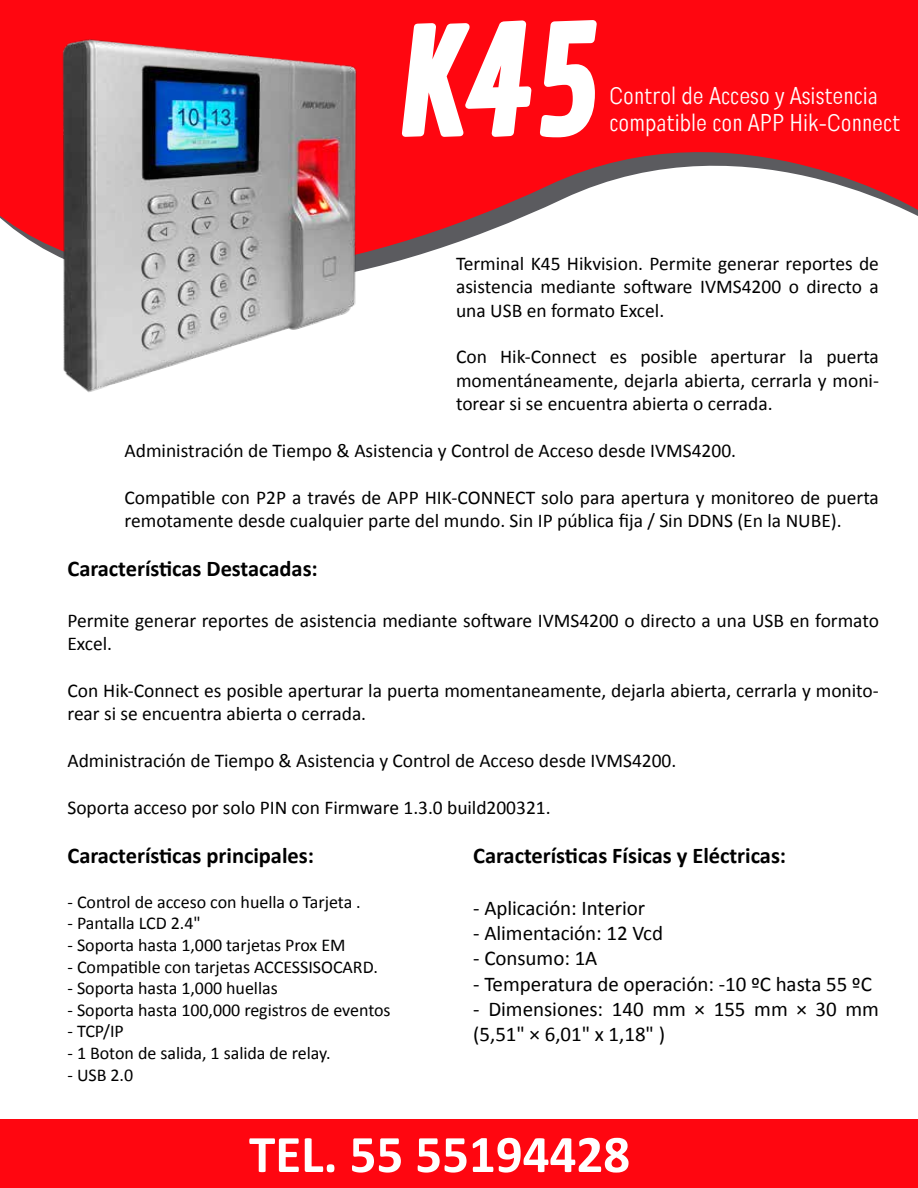
<style>
.page{position:relative;width:918px;height:1188px;background:#fff}
.page>*{position:absolute;margin:0;border:0;box-sizing:border-box;transform-origin:0 0}
.t1{font:700 53.25px "Calibri";color:#fff}
.t2{font:22.8px/27.3px "Engula";color:#fff}
.t3{font:700 22.5px "Calibri";color:#000}
.t4{font:21px/25.2px "Calibri";color:#000}
.t5{font:19.5px/23.4px "Calibri";color:#000}
.t6{font:18px "Calibri";color:#000}
</style>
<div class="page">
<svg style="left:0;top:0;width:918px;height:266px;fill:#ff0610"></svg>
<img style="left:47px;top:31px;width:333px;height:362px">
<svg style="left:402px;top:20px;width:129px;height:117px"></svg>
<svg style="left:540px;top:20px;width:57px;height:117px"></svg>
<div style="left:0;top:1119px;width:918px;height:69px;background:#ff0610"></div>
<p class="t2" style="left:610px;top:82px;width:292px">Control de Acceso y Asistencia compatible con APP Hik-Connect</p>
<p class="t5" style="left:456px;top:252px;width:425px;text-align:justify">Terminal K45 Hikvision. Permite generar reportes de asistencia mediante software IVMS4200 o directo a una USB en formato Excel.</p>
<p class="t5" style="left:456px;top:345px;width:424px;text-align:justify">Con Hik-Connect es posible aperturar la puerta momentáneamente, dejarla abierta, cerrarla y moni&shy;torear si se encuentra abierta o cerrada.</p>
<p class="t5" style="left:124px;top:439px;width:613px">Administración de Tiempo &amp; Asistencia y Control de Acceso desde IVMS4200.</p>
<p class="t5" style="left:124px;top:486px;width:756px">Compatible con P2P a través de APP HIK-CONNECT solo para apertura y monitoreo de puerta remotamente desde cualquier parte del mundo. Sin IP pública fija / Sin DDNS (En la NUBE).</p>
<p class="t3" style="left:68px;top:554px;width:252px">Características Destacadas:</p>
<p class="t5" style="left:68px;top:609px;width:813px">Permite generar reportes de asistencia mediante software IVMS4200 o directo a una USB en formato<br>Excel.</p>
<p class="t5" style="left:68px;top:679px;width:813px">Con Hik-Connect es posible aperturar la puerta momentaneamente, dejarla abierta, cerrarla y monito&shy;rear si se encuentra abierta o cerrada.</p>
<p class="t5" style="left:68px;top:749px;width:610px">Administración de Tiempo &amp; Asistencia y Control de Acceso desde IVMS4200.</p>
<p class="t5" style="left:68px;top:796px;width:485px">Soporta acceso por solo PIN con Firmware 1.3.0 build200321.</p>
<p class="t3" style="left:68px;top:841px;width:248px">Características principales:</p>
<p class="t6" style="left:68px;top:890px;width:295px">- Control de acceso con huella o Tarjeta .</p>
<p class="t6" style="left:68px;top:912px;width:135px">- Pantalla LCD 2.4"</p>
<p class="t6" style="left:68px;top:934px;width:280px">- Soporta hasta 1,000 tarjetas Prox EM</p>
<p class="t6" style="left:68px;top:955px;width:312px">- Compatible con tarjetas ACCESSISOCARD.</p>
<p class="t6" style="left:68px;top:977px;width:212px">- Soporta hasta 1,000 huellas</p>
<p class="t6" style="left:68px;top:998px;width:325px">- Soporta hasta 100,000 registros de eventos</p>
<p class="t6" style="left:68px;top:1020px;width:58px">- TCP/IP</p>
<p class="t6" style="left:68px;top:1042px;width:265px">- 1 Boton de salida, 1 salida de relay.</p>
<p class="t6" style="left:68px;top:1063px;width:67px">- USB 2.0</p>
<p class="t3" style="left:473px;top:841px;width:314px">Características Físicas y Eléctricas:</p>
<p class="t4" style="left:473px;top:895px;width:173px">- Aplicación: Interior</p>
<p class="t4" style="left:473px;top:921px;width:191px">- Alimentación: 12 Vcd</p>
<p class="t4" style="left:473px;top:946px;width:126px">- Consumo: 1A</p>
<p class="t4" style="left:473px;top:971px;width:400px">- Temperatura de operación: -10 ºC hasta 55 ºC</p>
<p class="t4" style="left:473px;top:996px;width:407px">- Dimensiones: 140 mm × 155 mm × 30 mm (5,51" × 6,01" x 1,18" )</p>
<h1 class="t1" style="left:249px;top:1120px;width:383px">TEL. 55 55194428</h1>
</div>
